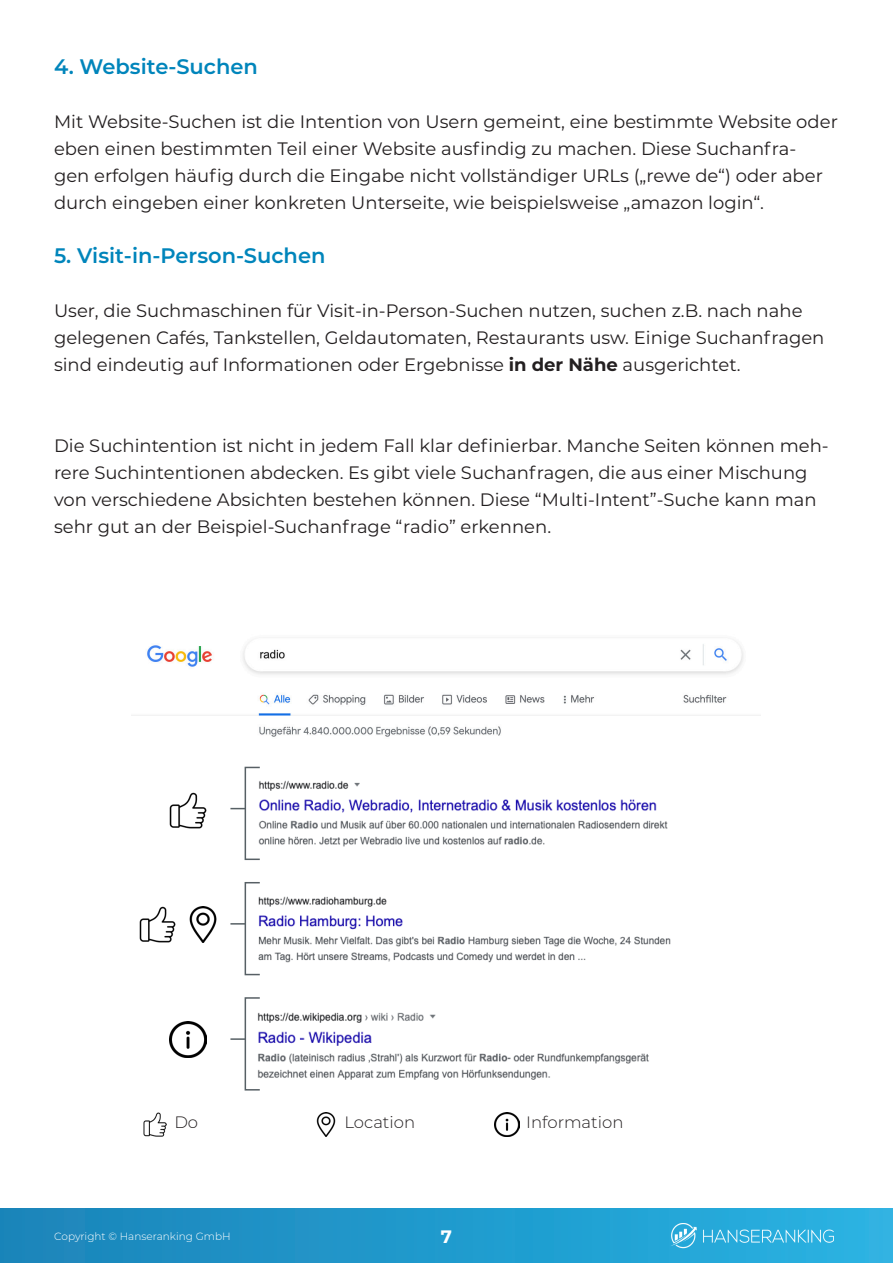
<style>
.page{position:relative;width:893px;height:1263px;background:#fff}
.page>*{position:absolute;margin:0;border:0;box-sizing:border-box;transform-origin:0 0}
.t1{font:600 21px "Montserrat";color:#0085bb}
.t2{font:18px/27px "Montserrat";color:#231f20}
.t3{font:700 18px "Montserrat";color:#fff}
.t4{font:300 16.5px "Montserrat";color:#231f20}
.t5{font:300 10.5px "Montserrat";color:#fff}
.s1{font-weight:700}
</style>
<div class="page">
<div style="left:0;top:1209px;width:893px;height:54px;background:linear-gradient(to right,#1a84b9,#29b2e2)"></div>
<img style="left:671px;top:1223px;width:162px;height:25px">
<img style="left:132px;top:640px;width:628px;height:97px">
<img style="left:169px;top:768px;width:499px;height:84px">
<img style="left:162px;top:882px;width:509px;height:94px">
<img style="left:169px;top:997px;width:480px;height:94px">
<div style="left:245px;top:767px;width:16px;height:93px;border:2px solid #576065"></div>
<svg style="left:230px;top:808px;width:16px;height:1px"></svg>
<div style="left:245px;top:882px;width:16px;height:93px;border:2px solid #576065"></div>
<svg style="left:230px;top:923px;width:16px;height:1px"></svg>
<div style="left:245px;top:997px;width:16px;height:93px;border:2px solid #576065"></div>
<svg style="left:230px;top:1038px;width:16px;height:2px"></svg>
<img style="left:170px;top:792px;width:36px;height:36px">
<img style="left:139px;top:907px;width:37px;height:36px">
<img style="left:170px;top:1021px;width:36px;height:36px">
<img style="left:185px;top:907px;width:36px;height:36px">
<img style="left:144px;top:1112px;width:23px;height:24px">
<img style="left:316px;top:1112px;width:20px;height:24px">
<img style="left:494px;top:1112px;width:25px;height:24px">
<p class="t1" style="left:54px;top:52px;width:205px">4. Website-Suchen</p>
<p class="t2" style="left:54px;top:108px;width:785px">Mit Website-Suchen ist die Intention von Usern gemeint, eine bestimmte Website oder eben einen bestimmten Teil einer Website ausfindig zu machen. Diese Suchanfra-<br>gen erfolgen häufig durch die Eingabe nicht vollständiger URLs („rewe de“) oder aber durch eingeben einer konkreten Unterseite, wie beispielsweise „amazon login“.</p>
<p class="t1" style="left:54px;top:241px;width:273px">5. Visit-in-Person-Suchen</p>
<p class="t2" style="left:54px;top:297px;width:772px">User, die Suchmaschinen für Visit-in-Person-Suchen nutzen, suchen z.B. nach nahe gelegenen Cafés, Tankstellen, Geldautomaten, Restaurants usw. Einige Suchanfragen sind eindeutig auf Informationen oder Ergebnisse <span class="s1">in der Nähe</span> ausgerichtet.</p>
<p class="t2" style="left:54px;top:432px;width:776px">Die Suchintention ist nicht in jedem Fall klar definierbar. Manche Seiten können meh&shy;rere Suchintentionen abdecken. Es gibt viele Suchanfragen, die aus einer Mischung von verschiedene Absichten bestehen können. Diese “Multi-Intent”-Suche kann man sehr gut an der Beispiel-Suchanfrage “radio” erkennen.</p>
<p class="t4" style="left:174px;top:1111px;width:25px">Do</p>
<p class="t4" style="left:344px;top:1111px;width:72px">Location</p>
<p class="t4" style="left:526px;top:1111px;width:99px">Information</p>
<p class="t5" style="left:54px;top:1229px;width:178px">Copyright © Hanseranking GmbH</p>
<p class="t3" style="left:441px;top:1224px;width:13px">7</p>
</div>
